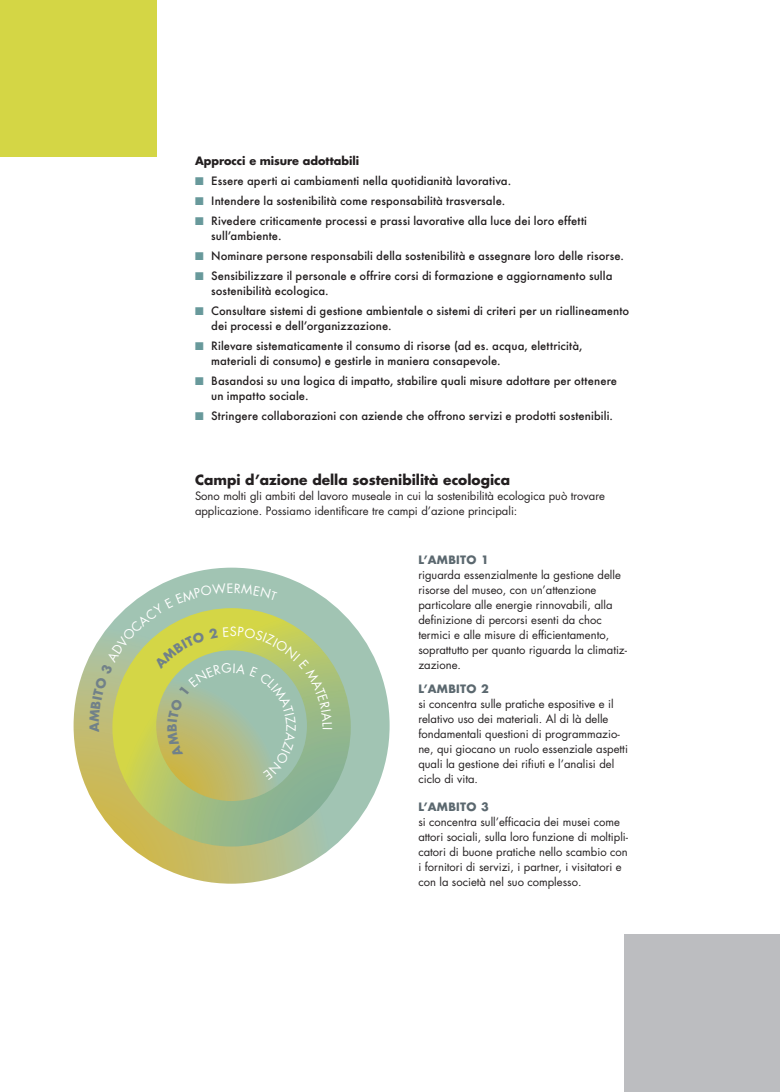
<style>
.page{position:relative;width:780px;height:1092px;background:#fff}
.page>*{position:absolute;margin:0;border:0;box-sizing:border-box;transform-origin:0 0}
.t1{font:700 13.75px "Futura Std";color:#231f20}
.t2{font:500 11.25px/15px "Futura";letter-spacing:.01em;color:#231f20}
.t3{font:11.25px/15px "Futura Std";color:#231f20}
.t4{font:700 11.25px "Futura Std";letter-spacing:.025em;color:#5b686f}
.t5{font:700 11.25px "Futura Std";letter-spacing:-.005em;color:#231f20}
.s1{color:#68999b}
</style>
<div class="page">
<div style="left:0;top:0;width:156px;height:156px;background:#d4d645"></div>
<div style="left:624px;top:934px;width:156px;height:157px;background:#bcbdc0"></div>
<svg style="left:74px;top:567px;width:315px;height:316px"></svg>
<svg style="left:112px;top:608px;width:239px;height:238px"></svg>
<svg style="left:156px;top:650px;width:151px;height:151px"></svg>
<svg style="left:89px;top:583px;width:243px;height:196px"></svg>
<p class="t5" style="left:195px;top:153px;width:166px">Approcci e misure adottabili</p>
<p class="t2" style="left:195px;top:173px;width:317px"><span class="s1">■</span> Essere aperti ai cambiamenti nella quotidianità lavorativa.</p>
<p class="t2" style="left:195px;top:193px;width:312px"><span class="s1">■</span> Intendere la sostenibilità come responsabilità trasversale.</p>
<p class="t2" style="left:211px;top:213px;width:377px;text-indent:-16px"><span class="s1">■</span> Rivedere criticamente processi e prassi lavorative alla luce dei loro effetti sull’ambiente.</p>
<p class="t2" style="left:195px;top:248px;width:430px"><span class="s1">■</span> Nominare persone responsabili della sostenibilità e assegnare loro delle risorse.</p>
<p class="t2" style="left:211px;top:268px;width:403px;text-indent:-16px"><span class="s1">■</span> Sensibilizzare il personale e offrire corsi di formazione e aggiornamento sulla sostenibilità ecologica.</p>
<p class="t2" style="left:211px;top:303px;width:419px;text-indent:-16px"><span class="s1">■</span> Consultare sistemi di gestione ambientale o sistemi di criteri per un riallineamento dei processi e dell’organizzazione.</p>
<p class="t2" style="left:211px;top:338px;width:373px;text-indent:-16px"><span class="s1">■</span> Rilevare sistematicamente il consumo di risorse (ad es. acqua, elettricità, materiali di consumo) e gestirle in maniera consapevole.</p>
<p class="t2" style="left:211px;top:373px;width:407px;text-indent:-16px"><span class="s1">■</span> Basandosi su una logica di impatto, stabilire quali misure adottare per ottenere un impatto sociale.</p>
<p class="t2" style="left:195px;top:408px;width:419px"><span class="s1">■</span> Stringere collaborazioni con aziende che offrono servizi e prodotti sostenibili.</p>
<p class="t1" style="left:195px;top:471px;width:316px">Campi d’azione della sostenibilità ecologica</p>
<p class="t3" style="left:195px;top:489px;width:411px">Sono molti gli ambiti del lavoro museale in cui la sostenibilità ecologica può trovare applicazione. Possiamo identificare tre campi d’azione principali:</p>
<p class="t4" style="left:418px;top:552px;width:72px">L’AMBITO 1</p>
<p class="t3" style="left:418px;top:567px;width:210px">riguarda essenzialmente la gestione delle risorse del museo, con un’attenzione particolare alle energie rinnovabili, alla definizione di percorsi esenti da choc termici e alle misure di efficientamento, soprattutto per quanto riguarda la climatiz&shy;zazione.</p>
<p class="t4" style="left:418px;top:681px;width:72px">L’AMBITO 2</p>
<p class="t3" style="left:418px;top:696px;width:211px">si concentra sulle pratiche espositive e il relativo uso dei materiali. Al di là delle fondamentali questioni di programmazio&shy;ne, qui giocano un ruolo essenziale aspetti quali la gestione dei rifiuti e l’analisi del ciclo di vita.</p>
<p class="t4" style="left:418px;top:798px;width:72px">L’AMBITO 3</p>
<p class="t3" style="left:418px;top:814px;width:211px">si concentra sull’efficacia dei musei come attori sociali, sulla loro funzione di moltipli&shy;catori di buone pratiche nello scambio con i fornitori di servizi, i partner, i visitatori e con la società nel suo complesso.</p>
</div>
